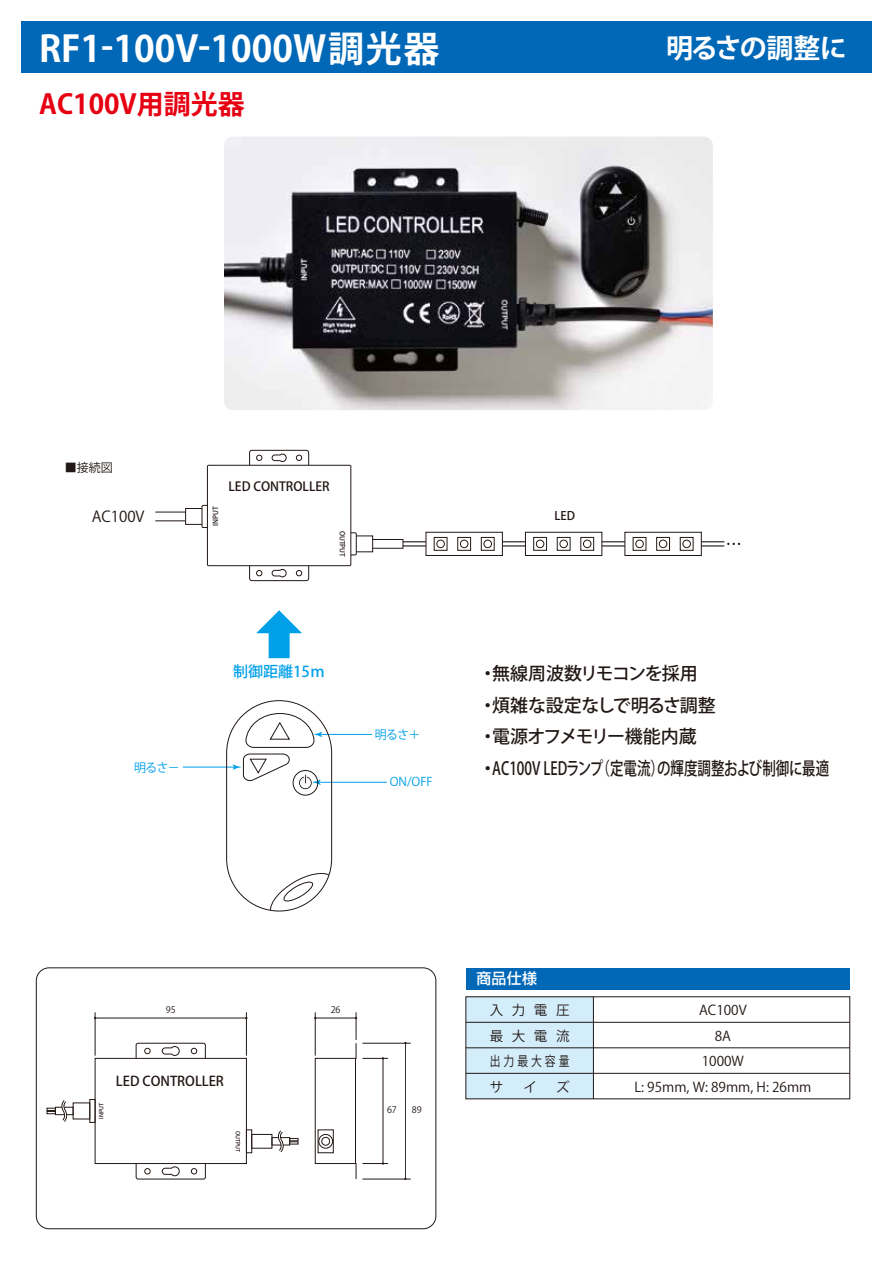
<style>
.page{position:relative;width:893px;height:1263px;background:#fff}
.page>*{position:absolute;margin:0;border:0;box-sizing:border-box;transform-origin:0 0}
.t1{font:700 36px "Koz Go Pro";color:#fff}
.t2{font:700 27px "Koz Go Pr 6 N";color:#e60012}
.t3{font:700 27px "Koz Go Pro";letter-spacing:-.05em;color:#fff}
.t4{font:500 18px/31.5px "Koz Go Pr 6 N";letter-spacing:-.01em;color:#221815}
.t5{font:500 15px "Koz Go Pro";color:#00a0e9}
.t6{font:15px "Koz Go Pro";color:#221815}
.t7{font:500 15px "Shin Go Upr";color:#fff}
.t8{font:13.5px/25.5px "Koz Go Pro";color:#221815;text-align:justify}
.t9{font:500 13.35px "Koz Go Pr 6 N";color:#221815}
.t10{font:500 12.6px "Koz Go Pr 6 N";color:#221815}
.t11{font:12px "Koz Go Pr 6 N";letter-spacing:-.06em;color:#00a0e9}
.t12{font:12px "Koz Go Pr 6 N";color:#221815}
.t13{font:500 11.7px "Koz Go Pr 6 N";color:#221815}
.t14{font:9px "Koz Go Pro";color:#221815}
.t15{font:500 6.9px "Koz Go Pr 6 N";color:#221815}
.t16{font:500 5.7px "Koz Go Pr 6 N";color:#221815}
</style>
<div class="page">
<div style="left:21px;top:21px;width:851px;height:51px;background:#0068b7"></div>
<div style="left:466px;top:997px;width:127px;height:102px;background:#d3edfb"></div>
<div style="left:466px;top:968px;width:384px;height:21px;background:#0068b7"></div>
<hr style="left:466px;top:1022px;width:384px;height:1px;background:#221815">
<hr style="left:466px;top:1047px;width:384px;height:1px;background:#221815">
<hr style="left:466px;top:1073px;width:384px;height:1px;background:#221815">
<hr style="left:593px;top:997px;width:1px;height:102px;background:#221815">
<div style="left:36px;top:967px;width:400px;height:262px;border:1px solid #221815;border-radius:13px"></div>
<img style="left:224px;top:137px;width:489px;height:273px">
<svg style="left:403px;top:541px;width:23px;height:5px"></svg>
<svg style="left:503px;top:541px;width:22px;height:5px"></svg>
<svg style="left:602px;top:541px;width:22px;height:5px"></svg>
<div style="left:426px;top:532px;width:77px;height:24px;border:1px solid #221815"></div>
<div style="left:434px;top:537px;width:13px;height:14px;border:1px solid #221815"></div>
<div style="left:436px;top:540px;width:9px;height:8px;border:1px solid #221815;border-radius:50%"></div>
<div style="left:457px;top:537px;width:14px;height:14px;border:1px solid #221815"></div>
<div style="left:460px;top:540px;width:8px;height:8px;border:1px solid #221815;border-radius:50%"></div>
<div style="left:481px;top:537px;width:14px;height:14px;border:1px solid #221815"></div>
<div style="left:484px;top:540px;width:8px;height:8px;border:1px solid #221815;border-radius:50%"></div>
<div style="left:525px;top:532px;width:77px;height:24px;border:1px solid #221815"></div>
<div style="left:533px;top:537px;width:14px;height:14px;border:1px solid #221815"></div>
<div style="left:536px;top:540px;width:8px;height:8px;border:1px solid #221815;border-radius:50%"></div>
<div style="left:557px;top:537px;width:13px;height:14px;border:1px solid #221815"></div>
<div style="left:559px;top:540px;width:9px;height:8px;border:1px solid #221815;border-radius:50%"></div>
<div style="left:580px;top:537px;width:14px;height:14px;border:1px solid #221815"></div>
<div style="left:583px;top:540px;width:8px;height:8px;border:1px solid #221815;border-radius:50%"></div>
<svg style="left:702px;top:541px;width:38px;height:5px"></svg>
<div style="left:624px;top:532px;width:78px;height:24px;border:1px solid #221815"></div>
<div style="left:633px;top:537px;width:13px;height:14px;border:1px solid #221815"></div>
<div style="left:635px;top:540px;width:9px;height:8px;border:1px solid #221815;border-radius:50%"></div>
<div style="left:656px;top:537px;width:14px;height:14px;border:1px solid #221815"></div>
<div style="left:659px;top:540px;width:8px;height:8px;border:1px solid #221815;border-radius:50%"></div>
<div style="left:680px;top:537px;width:13px;height:14px;border:1px solid #221815"></div>
<div style="left:682px;top:540px;width:9px;height:8px;border:1px solid #221815;border-radius:50%"></div>
<div style="left:249px;top:450px;width:60px;height:131px;border:1px solid #221815;border-radius:2px"></div>
<div style="left:207px;top:465px;width:144px;height:101px;background:#fff"></div>
<div style="left:207px;top:465px;width:144px;height:101px;border:1px solid #221815"></div>
<svg style="left:256px;top:570px;width:6px;height:6px"></svg>
<svg style="left:296px;top:570px;width:6px;height:6px"></svg>
<svg style="left:272px;top:569px;width:15px;height:8px"></svg>
<svg style="left:256px;top:455px;width:6px;height:6px"></svg>
<svg style="left:296px;top:455px;width:6px;height:6px"></svg>
<svg style="left:272px;top:454px;width:15px;height:8px"></svg>
<svg style="left:201px;top:505px;width:7px;height:23px"></svg>
<div style="left:185px;top:508px;width:17px;height:17px;border:1px solid #221815"></div>
<hr style="left:155px;top:512px;width:31px;height:1px;background:#221815">
<hr style="left:155px;top:520px;width:31px;height:1px;background:#221815">
<svg style="left:350px;top:532px;width:7px;height:24px"></svg>
<div style="left:356px;top:535px;width:17px;height:17px;border:1px solid #221815"></div>
<div style="left:372px;top:539px;width:31px;height:10px;border:1px solid #221815"></div>
<hr style="left:319px;top:734px;width:53px;height:1px;background:#00a0e9">
<hr style="left:183px;top:767px;width:53px;height:1px;background:#00a0e9">
<hr style="left:318px;top:782px;width:69px;height:1px;background:#00a0e9">
<div style="left:226px;top:700px;width:106px;height:211px;border:1px solid #221815;border-radius:53px"></div>
<svg style="left:270px;top:871px;width:60px;height:40px"></svg>
<div style="left:293px;top:770px;width:25px;height:25px;border:1px solid #221815;border-radius:50%"></div>
<svg style="left:233px;top:713px;width:89px;height:77px"></svg>
<div style="left:269px;top:630px;width:21px;height:28px;background:#00a0e9"></div>
<svg style="left:256px;top:610px;width:46px;height:23px"></svg>
<hr style="left:95px;top:1012px;width:1px;height:43px;background:#221815">
<hr style="left:246px;top:1012px;width:1px;height:43px;background:#221815">
<hr style="left:95px;top:1018px;width:151px;height:1px;background:#221815">
<hr style="left:362px;top:1043px;width:49px;height:1px;background:#221815">
<hr style="left:362px;top:1179px;width:49px;height:1px;background:#221815">
<hr style="left:405px;top:1043px;width:1px;height:136px;background:#221815">
<div style="left:95px;top:1058px;width:152px;height:106px;border:1px solid #221815"></div>
<svg style="left:136px;top:1043px;width:70px;height:16px"></svg>
<svg style="left:136px;top:1163px;width:70px;height:16px"></svg>
<div style="left:73px;top:1103px;width:17px;height:16px;border:1px solid #221815"></div>
<div style="left:55px;top:1107px;width:18px;height:8px;border:1px solid #221815"></div>
<div style="left:246px;top:1130px;width:6px;height:23px;border:1px solid #221815"></div>
<div style="left:252px;top:1134px;width:20px;height:14px;border:1px solid #221815"></div>
<div style="left:272px;top:1137px;width:18px;height:8px;border:1px solid #221815"></div>
<svg style="left:47px;top:1100px;width:21px;height:22px"></svg>
<svg style="left:277px;top:1130px;width:21px;height:22px"></svg>
<svg style="left:314px;top:1012px;width:74px;height:167px"></svg>
<hr style="left:355px;top:1058px;width:1px;height:105px;background:#221815">
<div style="left:319px;top:1134px;width:14px;height:14px;border:1px solid #221815;border-radius:50%"></div>
<div style="left:322px;top:1137px;width:8px;height:8px;border:1px solid #221815;border-radius:50%"></div>
<h1 class="t1" style="left:39px;top:26px;width:402px">RF1-100V-1000W調光器</h1>
<h2 class="t2" style="left:39px;top:89px;width:207px">AC100V用調光器</h2>
<h2 class="t3" style="left:666px;top:31px;width:182px">明るさの調整に</h2>
<p class="t12" style="left:65px;top:461px;width:49px">■接続図</p>
<p class="t6" style="left:92px;top:506px;width:54px">AC100V</p>
<p class="t15" style="left:212px;top:526px;width:21px;rotate:-90deg">INPUT</p>
<p class="t10" style="left:229px;top:479px;width:103px">LED CONTROLLER</p>
<p class="t15" style="left:346px;top:531px;width:28px;rotate:90deg">OUTPUT</p>
<p class="t11" style="left:134px;top:760px;width:47px">明るさ－</p>
<p class="t5" style="left:233px;top:662px;width:93px">制御距離15ｍ</p>
<p class="t11" style="left:375px;top:728px;width:47px">明るさ＋</p>
<p class="t11" style="left:390px;top:775px;width:45px">ON/OFF</p>
<p class="t13" style="left:554px;top:509px;width:22px">LED</p>
<p class="t4" style="left:479px;top:658px;width:352px">・無線周波数リモコンを採用<br>・煩雑な設定なしで明るさ調整<br>・電源オフメモリー機能内蔵<br>・AC100V LEDランプ（定電流）の輝度調整および制御に最適</p>
<p class="t14" style="left:166px;top:1004px;width:11px">95</p>
<p class="t16" style="left:98px;top:1119px;width:17px;rotate:-90deg">INPUT</p>
<p class="t9" style="left:116px;top:1073px;width:109px">LED CONTROLLER</p>
<p class="t16" style="left:241px;top:1130px;width:23px;rotate:90deg">OUTPUT</p>
<p class="t14" style="left:331px;top:1004px;width:11px">26</p>
<p class="t14" style="left:387px;top:1104px;width:11px">67</p>
<p class="t14" style="left:412px;top:1104px;width:11px">89</p>
<p class="t7" style="left:477px;top:966px;width:62px">商品仕様</p>
<p class="t8" style="left:490px;top:998px;width:81px">入力電圧最大電流出力最大容量サ</p>
<p class="t8" style="left:523px;top:1074px;width:15px">イ</p>
<p class="t8" style="left:556px;top:1074px;width:15px">ズ</p>
<p class="t8" style="left:634px;top:998px;width:178px;text-align:center">AC100V<br>8A<br>1000W<br>L: 95mm, W: 89mm, H: 26mm</p>
</div>
